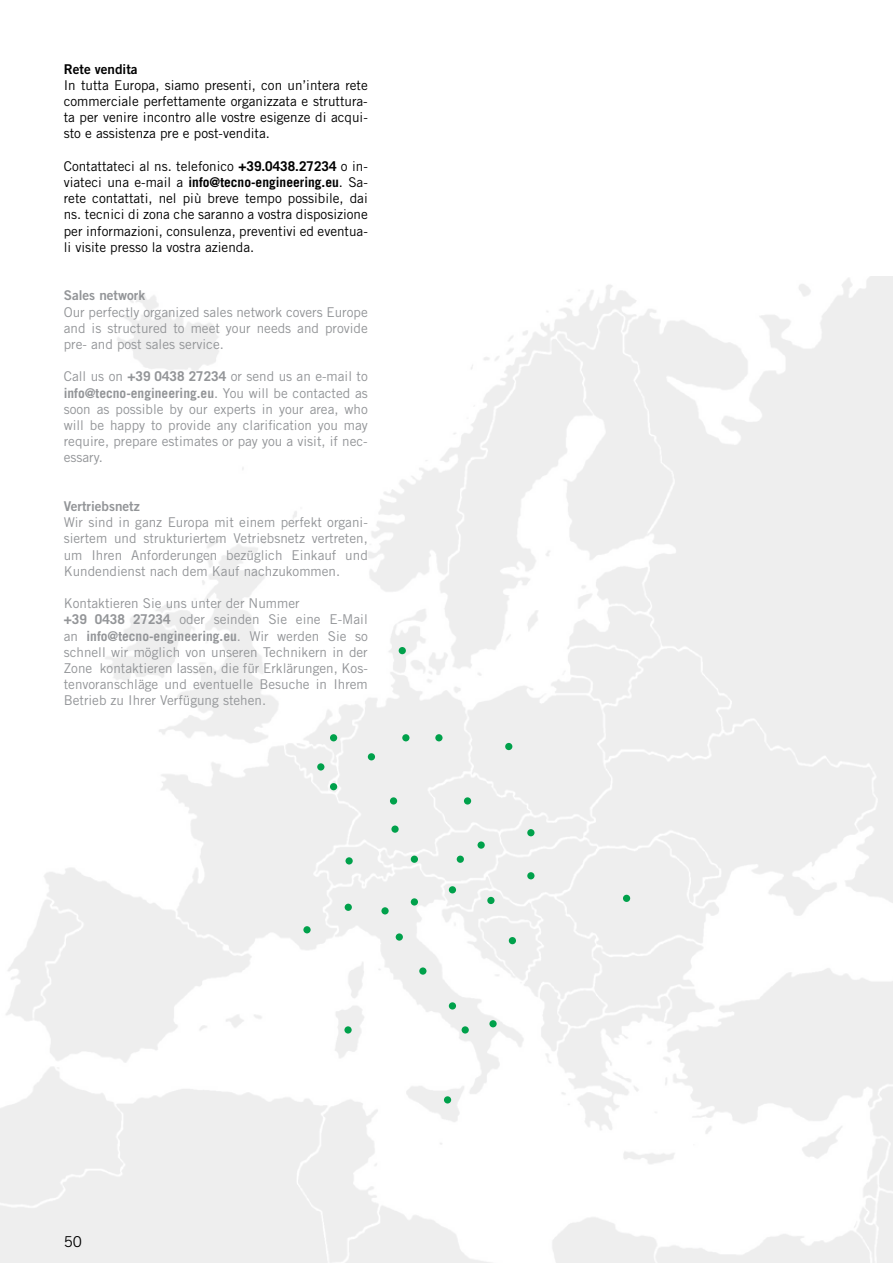
<style>
.page{position:relative;width:893px;height:1263px;background:#fff}
.page>*{position:absolute;margin:0;border:0;box-sizing:border-box;transform-origin:0 0}
.t1{font:15px "Trade Gothic LT Std";color:#000}
.t2{font:13.5px/16.2px "Trade Gothic LT Std";color:#939598;text-align:justify}
.t3{font:13.5px/16.2px "Trade Gothic LT Std";color:#000;text-align:justify}
.t4{font:13.5px "Trade Gothic LT Std Bd 2";color:#939598}
.t5{font:13.5px "Trade Gothic LT Std Bd 2";color:#000}
.s1{font-weight:700}
</style>
<div class="page">
<img style="left:0;top:276px;width:892px;height:987px">
<div style="left:345px;top:904px;width:7px;height:7px;background:#00a14b;border-radius:50%"></div>
<div style="left:345px;top:857px;width:8px;height:7px;background:#00a14b;border-radius:50%"></div>
<div style="left:330px;top:783px;width:7px;height:7px;background:#00a14b;border-radius:50%"></div>
<div style="left:317px;top:763px;width:7px;height:7px;background:#00a14b;border-radius:50%"></div>
<div style="left:330px;top:734px;width:7px;height:7px;background:#00a14b;border-radius:50%"></div>
<div style="left:399px;top:647px;width:7px;height:7px;background:#00a14b;border-radius:50%"></div>
<div style="left:390px;top:797px;width:7px;height:7px;background:#00a14b;border-radius:50%"></div>
<div style="left:368px;top:753px;width:7px;height:7px;background:#00a14b;border-radius:50%"></div>
<div style="left:402px;top:734px;width:7px;height:7px;background:#00a14b;border-radius:50%"></div>
<div style="left:435px;top:734px;width:8px;height:7px;background:#00a14b;border-radius:50%"></div>
<div style="left:391px;top:825px;width:8px;height:8px;background:#00a14b;border-radius:50%"></div>
<div style="left:464px;top:797px;width:7px;height:7px;background:#00a14b;border-radius:50%"></div>
<div style="left:457px;top:855px;width:7px;height:8px;background:#00a14b;border-radius:50%"></div>
<div style="left:477px;top:841px;width:8px;height:8px;background:#00a14b;border-radius:50%"></div>
<div style="left:411px;top:855px;width:7px;height:8px;background:#00a14b;border-radius:50%"></div>
<div style="left:449px;top:886px;width:7px;height:7px;background:#00a14b;border-radius:50%"></div>
<div style="left:487px;top:897px;width:8px;height:7px;background:#00a14b;border-radius:50%"></div>
<div style="left:509px;top:937px;width:7px;height:7px;background:#00a14b;border-radius:50%"></div>
<div style="left:527px;top:872px;width:7px;height:7px;background:#00a14b;border-radius:50%"></div>
<div style="left:527px;top:829px;width:7px;height:7px;background:#00a14b;border-radius:50%"></div>
<div style="left:623px;top:895px;width:7px;height:7px;background:#00a14b;border-radius:50%"></div>
<div style="left:505px;top:743px;width:7px;height:7px;background:#00a14b;border-radius:50%"></div>
<div style="left:303px;top:926px;width:8px;height:7px;background:#00a14b;border-radius:50%"></div>
<div style="left:381px;top:907px;width:8px;height:7px;background:#00a14b;border-radius:50%"></div>
<div style="left:396px;top:933px;width:7px;height:8px;background:#00a14b;border-radius:50%"></div>
<div style="left:419px;top:967px;width:7px;height:8px;background:#00a14b;border-radius:50%"></div>
<div style="left:449px;top:1002px;width:7px;height:7px;background:#00a14b;border-radius:50%"></div>
<div style="left:344px;top:1026px;width:8px;height:7px;background:#00a14b;border-radius:50%"></div>
<div style="left:462px;top:1026px;width:7px;height:7px;background:#00a14b;border-radius:50%"></div>
<div style="left:444px;top:1096px;width:7px;height:7px;background:#00a14b;border-radius:50%"></div>
<div style="left:489px;top:1020px;width:8px;height:7px;background:#00a14b;border-radius:50%"></div>
<div style="left:411px;top:898px;width:7px;height:7px;background:#00a14b;border-radius:50%"></div>
<hr style="left:892px;top:0;width:1px;height:1263px;background:#000">
<p class="t5" style="left:64px;top:60px;width:75px">Rete vendita</p>
<p class="t3" style="left:64px;top:77px;width:306px">In tutta Europa, siamo presenti, con un’intera rete commerciale perfettamente organizzata e struttura&shy;ta per venire incontro alle vostre esigenze di acqui&shy;sto e assistenza pre e post-vendita.</p>
<p class="t3" style="left:64px;top:158px;width:306px">Contattateci al ns. telefonico <span class="s1">+39.0438.27234</span> o in&shy;viateci una e-mail a <span class="s1">info@tecno-engineering.eu</span>. Sa&shy;rete contattati, nel più breve tempo possibile, dai ns. tecnici di zona che saranno a vostra disposizione per informazioni, consulenza, preventivi ed eventua&shy;li visite presso la vostra azienda.</p>
<p class="t4" style="left:64px;top:287px;width:83px">Sales network</p>
<p class="t2" style="left:64px;top:303px;width:306px">Our perfectly organized sales network covers Europe and is structured to meet your needs and provide pre- and post sales service.</p>
<p class="t2" style="left:64px;top:368px;width:306px">Call us on <span class="s1">+39 0438 27234</span> or send us an e-mail to <span class="s1">info@tecno-engineering.eu</span>. You will be contacted as soon as possible by our experts in your area, who will be happy to provide any clarification you may require, prepare estimates or pay you a visit, if nec&shy;essary.</p>
<p class="t4" style="left:64px;top:498px;width:77px">Vertriebsnetz</p>
<p class="t2" style="left:64px;top:514px;width:306px">Wir sind in ganz Europa mit einem perfekt organi&shy;siertem und strukturiertem Vetriebsnetz vertreten, um Ihren Anforderungen bezüglich Einkauf und Kundendienst nach dem Kauf nachzukommen.</p>
<p class="t2" style="left:64px;top:595px;width:306px;text-align:left">Kontaktieren Sie uns unter der Nummer<br><span class="s1">+39 0438 27234</span> oder seinden Sie eine E-Mail an <span class="s1">info@tecno-engineering.eu</span>. Wir werden Sie so schnell wir möglich von unseren Technikern in der Zone kontaktieren lassen, die für Erklärungen, Kos&shy;tenvoranschläge und eventuelle Besuche in Ihrem Betrieb zu Ihrer Verfügung stehen.</p>
<p class="t1" style="left:64px;top:1233px;width:20px">50</p>
</div>
